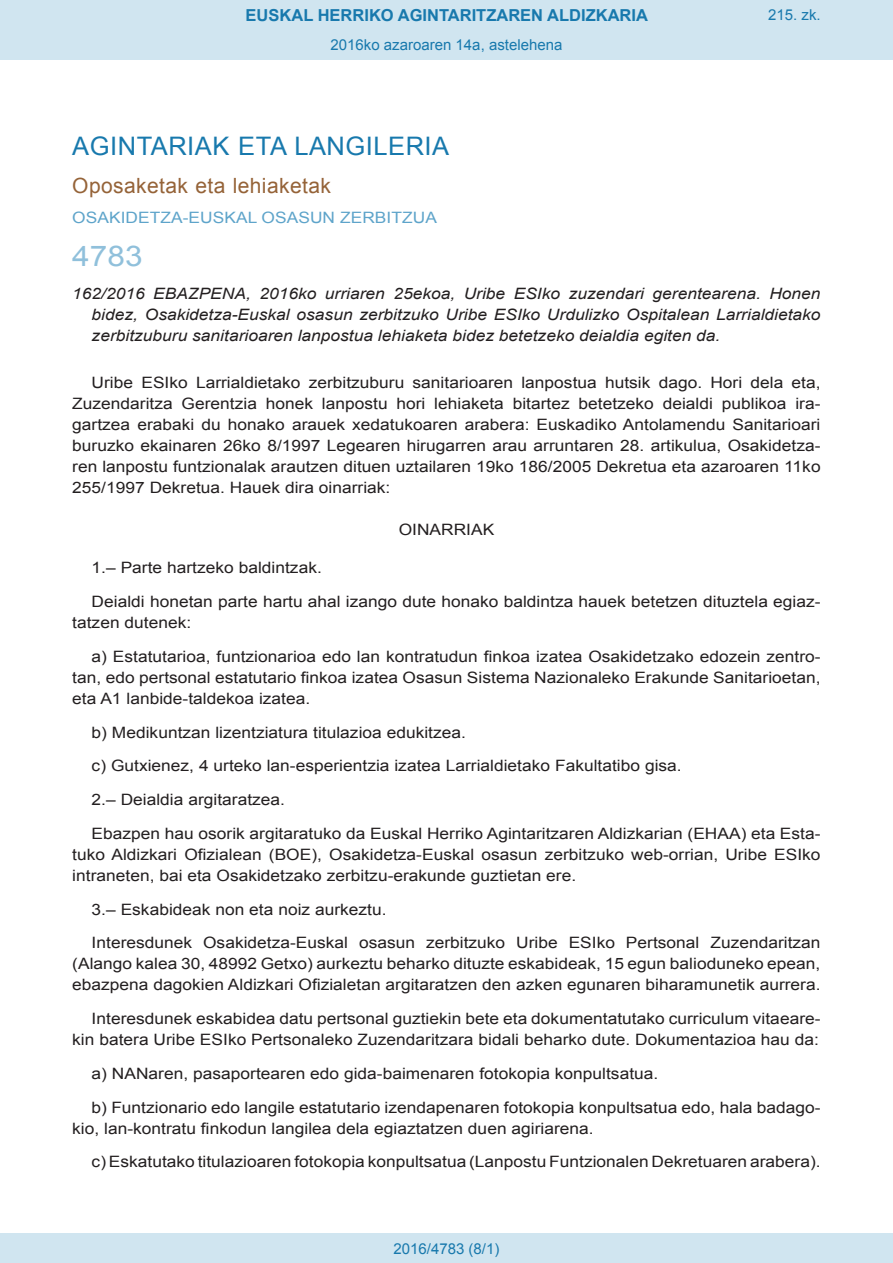
<style>
.page{position:relative;width:893px;height:1263px;background:#fff}
.page>*{position:absolute;margin:0;border:0;box-sizing:border-box;transform-origin:0 0}
.BOPVOrden{font:28.5px "Arial";color:#90c0db;scale:1.11 1}
.BOPVSeccion{font:25.5px "Arial";letter-spacing:.02em;color:#1879ad}
.BOPVSubseccion{font:21px "Arial";letter-spacing:.02em;color:#956338}
.t1{font:700 16.5px "Arial";color:#1879ad}
.BOPVDetalle{font:15.6px/21px "Arial";color:#231f20;text-align:justify;scale:1.11 1}
.BOPVTitulo{font:italic 15.6px/21px "Arial";color:#231f20;text-align:justify;scale:1.11 1}
.BOPVOrganismo{font:15.6px "Arial";letter-spacing:.005em;color:#5ea4ca;scale:1.11 1}
.BOPVClave{font:15.6px "Arial";color:#231f20;scale:1.11 1}
.Paginacion_Centro{font:15px "Arial";color:#1879ad}
</style>
<div class="page">
<div style="left:0;top:0;width:893px;height:60px;background:#d0e5f0"></div>
<div style="left:0;top:1233px;width:893px;height:30px;background:#d0e5f0"></div>
<p class="t1" style="left:246px;top:4px;width:404px">EUSKAL HERRIKO AGINTARITZAREN ALDIZKARIA</p>
<p class="Paginacion_Centro" style="left:331px;top:35px;width:233px">2016ko azaroaren 14a, astelehena</p>
<p class="Paginacion_Centro" style="left:768px;top:5px;width:54px">215. zk.</p>
<p class="BOPVSeccion" style="left:72px;top:129px;width:378px">AGINTARIAK ETA LANGILERIA</p>
<p class="BOPVSubseccion" style="left:72px;top:171px;width:260px">Oposaketak eta lehiaketak</p>
<p class="BOPVOrganismo" style="left:72px;top:207px;width:330px">OSAKIDETZA-EUSKAL OSASUN ZERBITZUA</p>
<p class="BOPVOrden" style="left:72px;top:237px;width:65px">4783</p>
<p class="BOPVTitulo" style="left:92px;top:284px;width:658px;text-indent:-19px">162/2016 EBAZPENA, 2016ko urriaren 25ekoa, Uribe ESIko zuzendari gerentearena. Honen bidez, Osakidetza-Euskal osasun zerbitzuko Uribe ESIko Urdulizko Ospitalean Larrialdietako zerbitzuburu sanitarioaren lanpostua lehiaketa bidez betetzeko deialdia egiten da.</p>
<p class="BOPVDetalle" style="left:72px;top:372px;width:676px;text-indent:19px">Uribe ESIko Larrialdietako zerbitzuburu sanitarioaren lanpostua hutsik dago. Hori dela eta, Zuzendaritza Gerentzia honek lanpostu hori lehiaketa bitartez betetzeko deialdi publikoa ira&shy;gartzea erabaki du honako arauek xedatukoaren arabera: Euskadiko Antolamendu Sanitarioari buruzko ekainaren 26ko 8/1997 Legearen hirugarren arau arruntaren 28. artikulua, Osakidetza&shy;ren lanpostu funtzionalak arautzen dituen uztailaren 19ko 186/2005 Dekretua eta azaroaren 11ko 255/1997 Dekretua. Hauek dira oinarriak:</p>
<p class="BOPVClave" style="left:399px;top:519px;width:88px">OINARRIAK</p>
<p class="BOPVDetalle" style="left:92px;top:557px;width:209px">1.– Parte hartzeko baldintzak.</p>
<p class="BOPVDetalle" style="left:72px;top:591px;width:676px;text-indent:19px">Deialdi honetan parte hartu ahal izango dute honako baldintza hauek betetzen dituztela egiaz&shy;tatzen dutenek:</p>
<p class="BOPVDetalle" style="left:72px;top:646px;width:676px;text-indent:19px">a) Estatutarioa, funtzionarioa edo lan kontratudun finkoa izatea Osakidetzako edozein zentro&shy;tan, edo pertsonal estatutario finkoa izatea Osasun Sistema Nazionaleko Erakunde Sanitarioetan, eta A1 lanbide-taldekoa izatea.</p>
<p class="BOPVDetalle" style="left:92px;top:722px;width:339px">b) Medikuntzan lizentziatura titulazioa edukitzea.</p>
<p class="BOPVDetalle" style="left:92px;top:755px;width:533px">c) Gutxienez, 4 urteko lan-esperientzia izatea Larrialdietako Fakultatibo gisa.</p>
<p class="BOPVDetalle" style="left:92px;top:789px;width:176px">2.– Deialdia argitaratzea.</p>
<p class="BOPVDetalle" style="left:72px;top:823px;width:676px;text-indent:19px">Ebazpen hau osorik argitaratuko da Euskal Herriko Agintaritzaren Aldizkarian (EHAA) eta Esta&shy;tuko Aldizkari Ofizialean (BOE), Osakidetza-Euskal osasun zerbitzuko web-orrian, Uribe ESIko intraneten, bai eta Osakidetzako zerbitzu-erakunde guztietan ere.</p>
<p class="BOPVDetalle" style="left:92px;top:899px;width:267px">3.– Eskabideak non eta noiz aurkeztu.</p>
<p class="BOPVDetalle" style="left:72px;top:932px;width:676px;text-indent:19px">Interesdunek Osakidetza-Euskal osasun zerbitzuko Uribe ESIko Pertsonal Zuzendaritzan (Alango kalea 30, 48992 Getxo) aurkeztu beharko dituzte eskabideak, 15 egun balioduneko epean, ebazpena dagokien Aldizkari Ofizialetan argitaratzen den azken egunaren biharamunetik aurrera.</p>
<p class="BOPVDetalle" style="left:72px;top:1008px;width:676px;text-align:right">Interesdunek eskabidea datu pertsonal guztiekin bete eta dokumentatutako curriculum vitaeare&shy;kin batera Uribe ESIko Pertsonaleko Zuzendaritzara bidali beharko dute. Dokumentazioa hau da:</p>
<p class="BOPVDetalle" style="left:92px;top:1063px;width:512px">a) NANaren, pasaportearen edo gida-baimenaren fotokopia konpultsatua.</p>
<p class="BOPVDetalle" style="left:72px;top:1097px;width:676px;text-indent:19px">b) Funtzionario edo langile estatutario izendapenaren fotokopia konpultsatua edo, hala badago&shy;kio, lan-kontratu finkodun langilea dela egiaztatzen duen agiriarena.</p>
<p class="BOPVDetalle" style="left:92px;top:1151px;width:658px">c) Eskatutako titulazioaren fotokopia konpultsatua (Lanpostu Funtzionalen Dekretuaren arabera).</p>
<p class="Paginacion_Centro" style="left:393px;top:1238px;width:107px">2016/4783 (8/1)</p>
</div>
